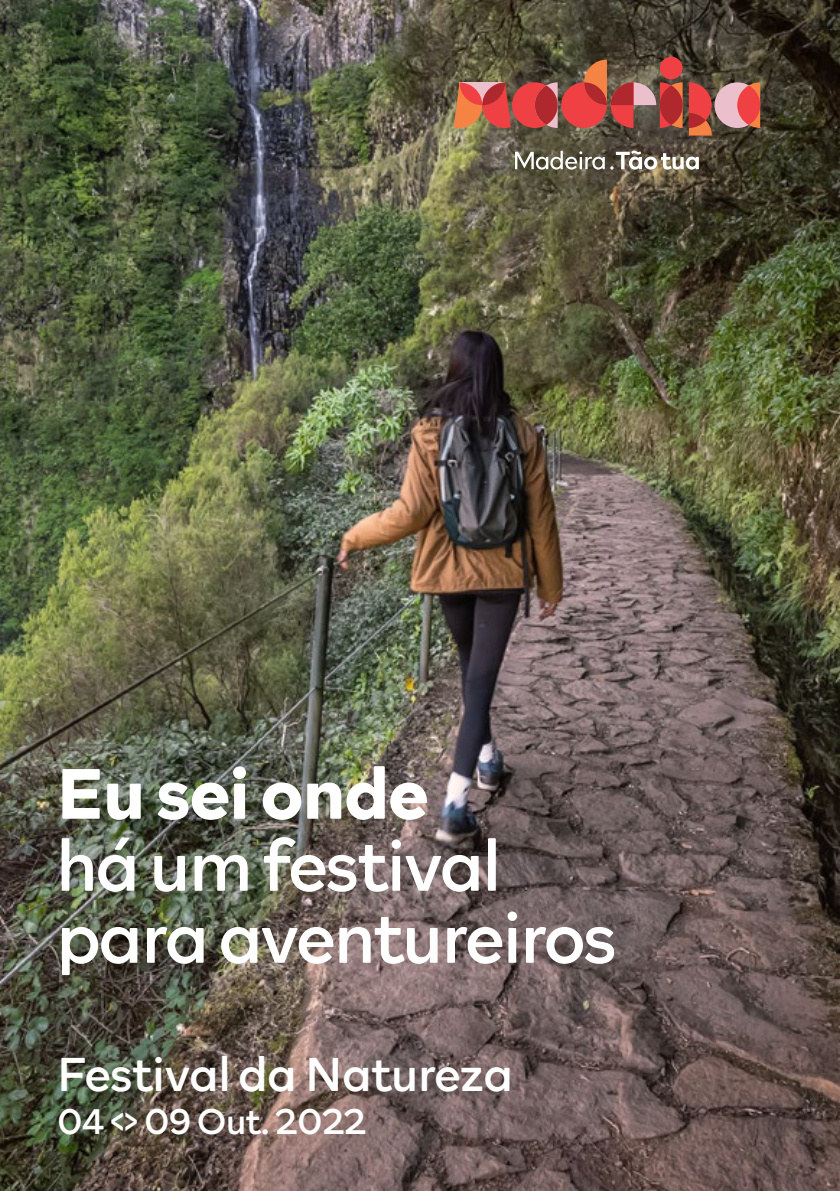
<style>
.page{position:relative;width:840px;height:1191px;background:#fff}
.page>*{position:absolute;margin:0;border:0;box-sizing:border-box;transform-origin:0 0}
.t1{font:72px/72px "Rockford Sans";letter-spacing:-.025em;color:#fff}
.t2{font:700 72px "Rockford Sans";letter-spacing:-.01em;color:#fff}
.t3{font:48px "Rockford Sans";letter-spacing:-.01em;color:#fff}
.t4{font:36px "Rockford Sans";letter-spacing:-.025em;color:#fff}
</style>
<div class="page">
<img style="left:0;top:0;width:839px;height:1191px">
<svg style="left:514px;top:151px;width:90px;height:19px"></svg>
<svg style="left:610px;top:151px;width:88px;height:19px"></svg>
<svg style="left:453px;top:82px;width:57px;height:46px;background:#d2634f"></svg>
<div style="left:659px;top:57px;width:23px;height:22px;background:#ef4143;border-radius:50%"></div>
<div style="left:511px;top:82px;width:46px;height:46px;background:#ef4143;border-radius:50%"></div>
<svg style="left:534px;top:82px;width:23px;height:46px"></svg>
<div style="left:534px;top:85px;width:23px;height:40px;background:#af282e;border-radius:50%"></div>
<svg style="left:688px;top:82px;width:23px;height:54px"></svg>
<div style="left:714px;top:82px;width:45px;height:46px;background:#ebc0cc;border-radius:50%"></div>
<svg style="left:737px;top:82px;width:22px;height:46px"></svg>
<div style="left:737px;top:85px;width:22px;height:40px;background:#ef4143;border-radius:50%"></div>
<div style="left:561px;top:82px;width:45px;height:46px;background:#ef4143;border-radius:50%"></div>
<svg style="left:583px;top:60px;width:99px;height:68px;background:#a65248"></svg>
<p class="t2" style="left:57px;top:740px;width:373px">Eu sei onde</p>
<p class="t1" style="left:57px;top:825px;width:561px">há um festival para aventureiros</p>
<p class="t3" style="left:57px;top:1038px;width:458px">Festival da Natureza</p>
<p class="t4" style="left:57px;top:1094px;width:311px">04 &lt;&gt; 09 Out. 2022</p>
</div>
